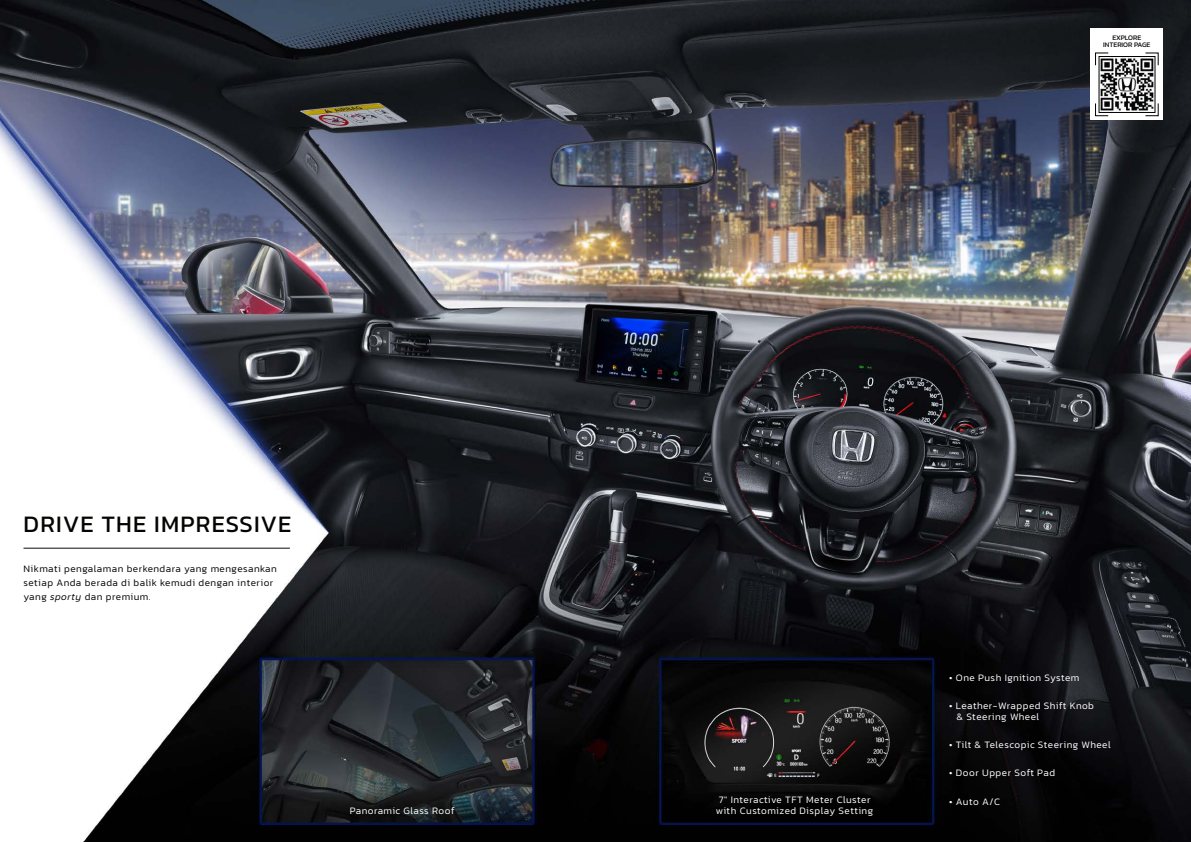
<style>
.page{position:relative;width:1191px;height:842px;background:#fff}
.page>*{position:absolute;margin:0;border:0;box-sizing:border-box;transform-origin:0 0}
.t1{font:24px "Kanit";letter-spacing:.05em;color:#040503}
.t2{font:300 10px/11.3px "Kanit";letter-spacing:.05em;color:#fff}
.t3{font:300 10px/14.2px "Kanit";letter-spacing:.05em;color:#040503}
.t4{font:7px/7px "Kanit";color:#010102;text-align:center}
.s1{font-style:italic}
</style>
<div class="page">
<img style="left:0;top:0;width:1191px;height:842px">
<hr style="left:24px;top:548px;width:266px;height:1px;background:#231f20">
<div style="left:1090px;top:29px;width:72px;height:91px;background:#fff"></div>
<img style="left:1100px;top:58px;width:53px;height:53px">
<div style="left:1098px;top:56px;width:57px;height:57px;border:1px solid #010102"></div>
<svg style="left:1095px;top:52px;width:13px;height:14px"></svg>
<svg style="left:1145px;top:103px;width:13px;height:13px"></svg>
<svg style="left:1145px;top:52px;width:13px;height:14px"></svg>
<svg style="left:1095px;top:103px;width:13px;height:13px"></svg>
<p class="t4" style="left:1103px;top:34px;width:49px">EXPLORE<br>INTERIOR PAGE</p>
<h1 class="t1" style="left:24px;top:506px;width:269px">DRIVE THE IMPRESSIVE</h1>
<p class="t3" style="left:24px;top:561px;width:255px">Nikmati pengalaman berkendara yang mengesankan setiap Anda berada di balik kemudi dengan interior yang <span class="s1">sporty</span> dan premium.</p>
<p class="t2" style="left:350px;top:804px;width:106px">Panoramic Glass Roof</p>
<p class="t2" style="left:716px;top:793px;width:159px">7" Interactive TFT Meter Cluster with Customized Display Setting</p>
<p class="t2" style="left:949px;top:672px;width:132px">• One Push Ignition System</p>
<p class="t2" style="left:956px;top:700px;width:139px;text-indent:-7px">• Leather-Wrapped Shift Knob &amp; Steering Wheel</p>
<p class="t2" style="left:949px;top:739px;width:163px">• Tilt &amp; Telescopic Steering Wheel</p>
<p class="t2" style="left:949px;top:767px;width:107px">• Door Upper Soft Pad</p>
<p class="t2" style="left:949px;top:796px;width:52px">• Auto A/C</p>
</div>
